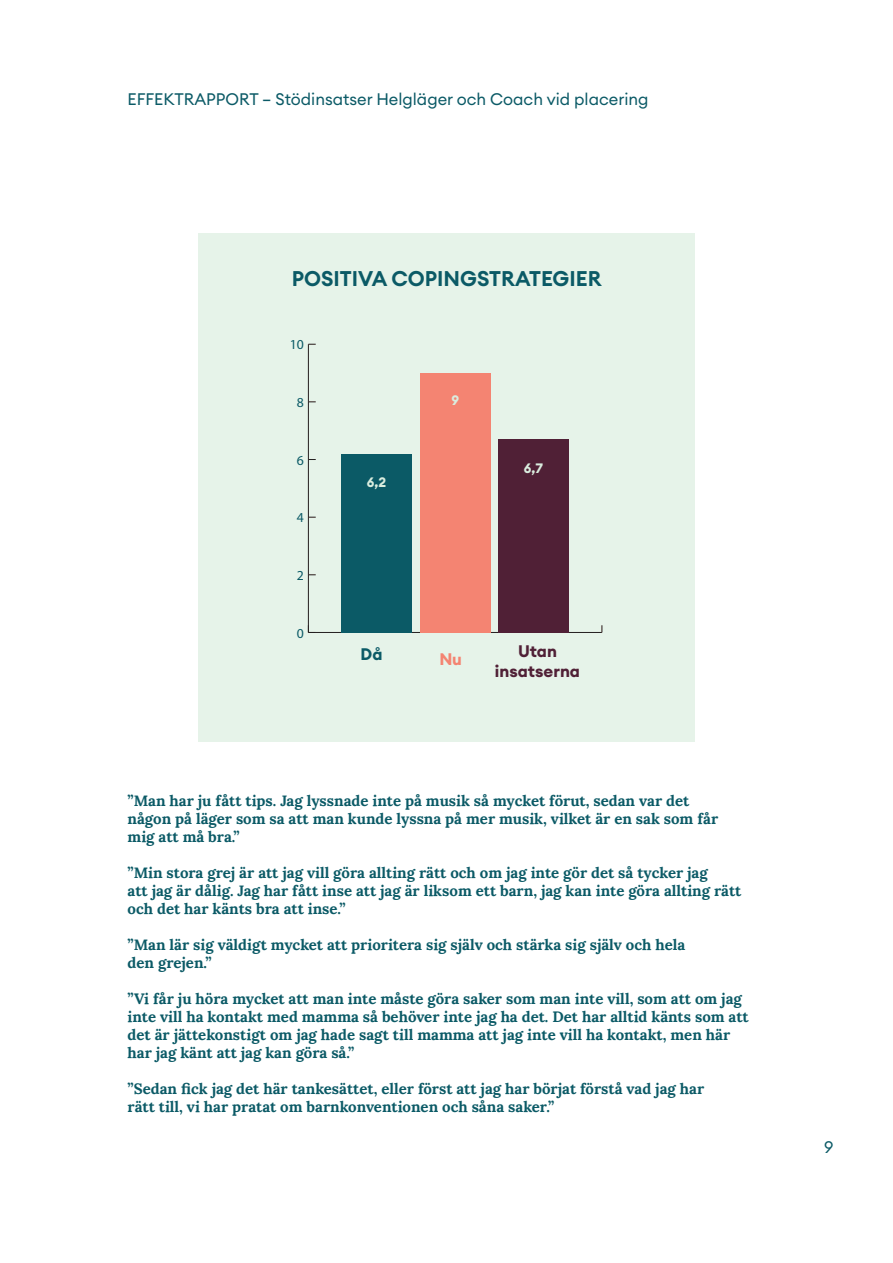
<style>
.page{position:relative;width:893px;height:1263px;background:#fff}
.page>*{position:absolute;margin:0;border:0;box-sizing:border-box;transform-origin:0 0}
.t1{font:600 21px "Euclid Circular A";color:#0b5a66}
.t2{font:16.5px "Euclid Circular A";color:#0b5a66}
.t3{font:700 16.5px "Euclid Circular A";color:#502036}
.t4{font:700 16.5px "Euclid Circular A";color:#0b5a66}
.t5{font:700 16.5px "Euclid Circular A";color:#f48472}
.t6{font:700 15px/18px "Lora";color:#0b5a66}
.t7{font:13.8px "Myriad Pro";color:#0b5a66}
.t8{font:700 13.5px "Euclid Circular A";color:#daeddf}
</style>
<div class="page">
<div style="left:198px;top:234px;width:496px;height:508px;background:#e6f3e9"></div>
<hr style="left:308px;top:632px;width:294px;height:1px;background:#231f20">
<hr style="left:308px;top:344px;width:1px;height:288px;background:#231f20">
<div style="left:498px;top:439px;width:71px;height:193px;background:#502036"></div>
<div style="left:420px;top:373px;width:70px;height:259px;background:#f48472"></div>
<div style="left:342px;top:454px;width:70px;height:178px;background:#0b5a66"></div>
<p class="t2" style="left:128px;top:89px;width:522px">EFFEKTRAPPORT – Stödinsatser Helgläger och Coach vid placering</p>
<p class="t1" style="left:292px;top:265px;width:311px">POSITIVA COPINGSTRATEGIER</p>
<p class="t7" style="left:290px;top:336px;width:16px">10</p>
<p class="t7" style="left:297px;top:394px;width:9px">8</p>
<p class="t7" style="left:297px;top:451px;width:9px">6</p>
<p class="t7" style="left:297px;top:509px;width:9px">4</p>
<p class="t7" style="left:297px;top:567px;width:9px">2</p>
<p class="t7" style="left:297px;top:624px;width:9px">0</p>
<p class="t8" style="left:367px;top:474px;width:21px">6,2</p>
<p class="t8" style="left:451px;top:392px;width:9px">9</p>
<p class="t8" style="left:524px;top:459px;width:21px">6,7</p>
<p class="t4" style="left:361px;top:643px;width:23px">Då</p>
<p class="t5" style="left:439px;top:648px;width:24px">Nu</p>
<p class="t3" style="left:518px;top:641px;width:40px">Utan</p>
<p class="t3" style="left:495px;top:661px;width:87px">insatserna</p>
<p class="t6" style="left:128px;top:790px;width:563px">”Man har ju fått tips. Jag lyssnade inte på musik så mycket förut, sedan var det</p>
<p class="t6" style="left:128px;top:808px;width:592px">någon på läger som sa att man kunde lyssna på mer musik, vilket är en sak som får</p>
<p class="t6" style="left:128px;top:826px;width:114px">mig att må bra.”</p>
<p class="t6" style="left:128px;top:862px;width:582px">”Min stora grej är att jag vill göra allting rätt och om jag inte gör det så tycker jag</p>
<p class="t6" style="left:128px;top:880px;width:615px">att jag är dålig. Jag har fått inse att jag är liksom ett barn, jag kan inte göra allting rätt och det har känts bra att inse.”</p>
<p class="t6" style="left:128px;top:934px;width:559px">”Man lär sig väldigt mycket att prioritera sig själv och stärka sig själv och hela</p>
<p class="t6" style="left:128px;top:952px;width:85px">den grejen.”</p>
<p class="t6" style="left:128px;top:988px;width:623px">”Vi får ju höra mycket att man inte måste göra saker som man inte vill, som att om jag inte vill ha kontakt med mamma så behöver inte jag ha det. Det har alltid känts som att det är jättekonstigt om jag hade sagt till mamma att jag inte vill ha kontakt, men här</p>
<p class="t6" style="left:128px;top:1042px;width:228px">har jag känt att jag kan göra så.”</p>
<p class="t6" style="left:128px;top:1078px;width:578px">”Sedan fick jag det här tankesättet, eller först att jag har börjat förstå vad jag har</p>
<p class="t6" style="left:128px;top:1096px;width:428px">rätt till, vi har pratat om barnkonventionen och såna saker.”</p>
<p class="t2" style="left:824px;top:1137px;width:11px">9</p>
</div>
